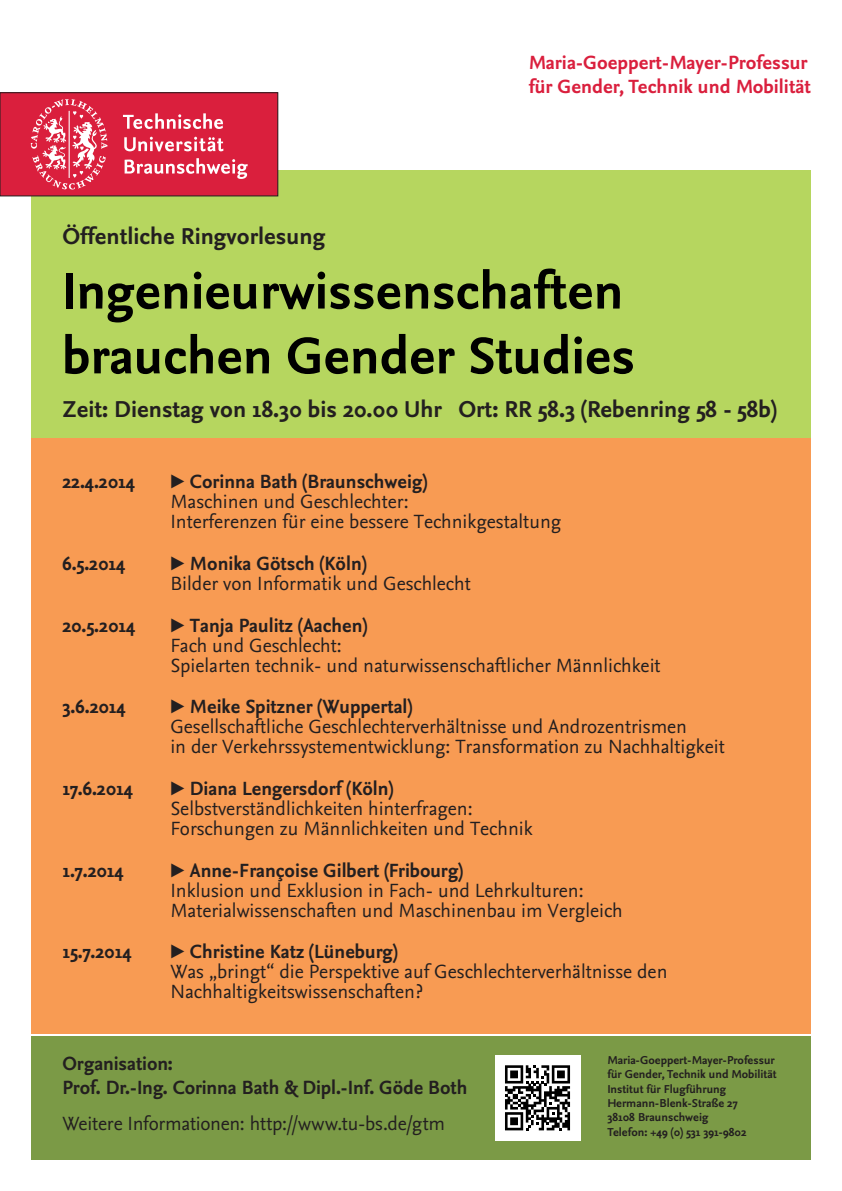
<style>
.page{position:relative;width:842px;height:1191px;background:#fff}
.page>*{position:absolute;margin:0;border:0;box-sizing:border-box;transform-origin:0 0}
.t1{font:700 54px/64.8px "Nexus Sans Pro";color:#000}
.t2{font:700 24px "Nexus Sans Pro";color:#231f20}
.t3{font:20px/20px "Nexus Sans Pro";color:#231f20}
.t4{font:700 20px/24px "Nexus Sans Pro";color:#231f20}
.t5{font:700 20px/24px "Nexus Sans Pro";color:#da1f3d}
.t6{font:700 12px/14.4px "Nexus Sans Pro";color:#231f20}
</style>
<div class="page">
<div style="left:31px;top:170px;width:780px;height:271px;background:#b6d65f"></div>
<div style="left:31px;top:1036px;width:780px;height:123px;background:#7b9a46"></div>
<div style="left:31px;top:438px;width:780px;height:595px;background:#f89b53"></div>
<div style="left:0;top:93px;width:278px;height:103px;background:#da1f3d"></div>
<svg style="left:31px;top:99px;width:77px;height:91px"></svg>
<svg style="left:123px;top:113px;width:100px;height:16px"></svg>
<svg style="left:124px;top:137px;width:99px;height:14px"></svg>
<svg style="left:125px;top:158px;width:123px;height:21px"></svg>
<div style="left:0;top:92px;width:278px;height:104px;border:1px solid #231f20"></div>
<div style="left:495px;top:1054px;width:85px;height:86px;background:#fff"></div>
<svg style="left:505px;top:1065px;width:65px;height:65px"></svg>
<p class="t5" style="left:529px;top:49px;width:284px">Maria-Goeppert-Mayer-Professur für Gender, Technik und Mobilität</p>
<p class="t2" style="left:62px;top:218px;width:264px">Öffentliche Ringvorlesung</p>
<h1 class="t1" style="left:62px;top:256px;width:574px">Ingenieurwissenschaften brauchen Gender Studies</h1>
<p class="t2" style="left:62px;top:391px;width:716px">Zeit: Dienstag von 18.30 bis 20.00 Uhr Ort: RR 58.3 (Rebenring 58 - 58b)</p>
<p class="t4" style="left:62px;top:469px;width:74px">22.4.2014</p>
<p class="t4" style="left:170px;top:469px;width:258px">► Corinna Bath (Braunschweig)</p>
<p class="t3" style="left:170px;top:490px;width:392px">Maschinen und Geschlechter:<br>Interferenzen für eine bessere Technikgestaltung</p>
<p class="t4" style="left:62px;top:550px;width:64px">6.5.2014</p>
<p class="t4" style="left:170px;top:550px;width:198px">► Monika Götsch (Köln)</p>
<p class="t3" style="left:170px;top:572px;width:302px">Bilder von Informatik und Geschlecht</p>
<p class="t4" style="left:62px;top:612px;width:74px">20.5.2014</p>
<p class="t4" style="left:170px;top:612px;width:199px">► Tanja Paulitz (Aachen)</p>
<p class="t3" style="left:170px;top:634px;width:492px">Fach und Geschlecht:<br>Spielarten technik- und naturwissenschaftlicher Männlichkeit</p>
<p class="t4" style="left:62px;top:694px;width:65px">3.6.2014</p>
<p class="t4" style="left:170px;top:694px;width:244px">► Meike Spitzner (Wuppertal)</p>
<p class="t3" style="left:170px;top:715px;width:556px">Gesellschaftliche Geschlechterverhältnisse und Androzentrismen<br>in der Verkehrssystementwicklung: Transformation zu Nachhaltigkeit</p>
<p class="t4" style="left:62px;top:775px;width:72px">17.6.2014</p>
<p class="t4" style="left:170px;top:775px;width:225px">► Diana Lengersdorf (Köln)</p>
<p class="t3" style="left:170px;top:797px;width:364px">Selbstverständlichkeiten hinterfragen:<br>Forschungen zu Männlichkeiten und Technik</p>
<p class="t4" style="left:62px;top:857px;width:63px">1.7.2014</p>
<p class="t4" style="left:170px;top:857px;width:294px">► Anne-Françoise Gilbert (Fribourg)</p>
<p class="t3" style="left:170px;top:879px;width:454px">Inklusion und Exklusion in Fach- und Lehrkulturen:<br>Materialwissenschaften und Maschinenbau im Vergleich</p>
<p class="t4" style="left:62px;top:939px;width:71px">15.7.2014</p>
<p class="t4" style="left:170px;top:939px;width:229px">► Christine Katz (Lüneburg)</p>
<p class="t3" style="left:170px;top:960px;width:499px">Was „bringt“ die Perspektive auf Geschlechterverhältnisse den<br>Nachhaltigkeitswissenschaften?</p>
<p class="t4" style="left:62px;top:1050px;width:407px">Organisation:<br>Prof. Dr.-Ing. Corinna Bath &amp; Dipl.-Inf. Göde Both</p>
<p class="t3" style="left:62px;top:1112px;width:384px">Weitere Informationen: http://www.tu-bs.de/gtm</p>
<p class="t6" style="left:607px;top:1052px;width:171px">Maria-Goeppert-Mayer-Professur für Gender, Technik und Mobilität<br>Institut für Flugführung<br>Hermann-Blenk-Straße 27<br>38108 Braunschweig<br>Telefon: +49 (0) 531 391-9802</p>
</div>
